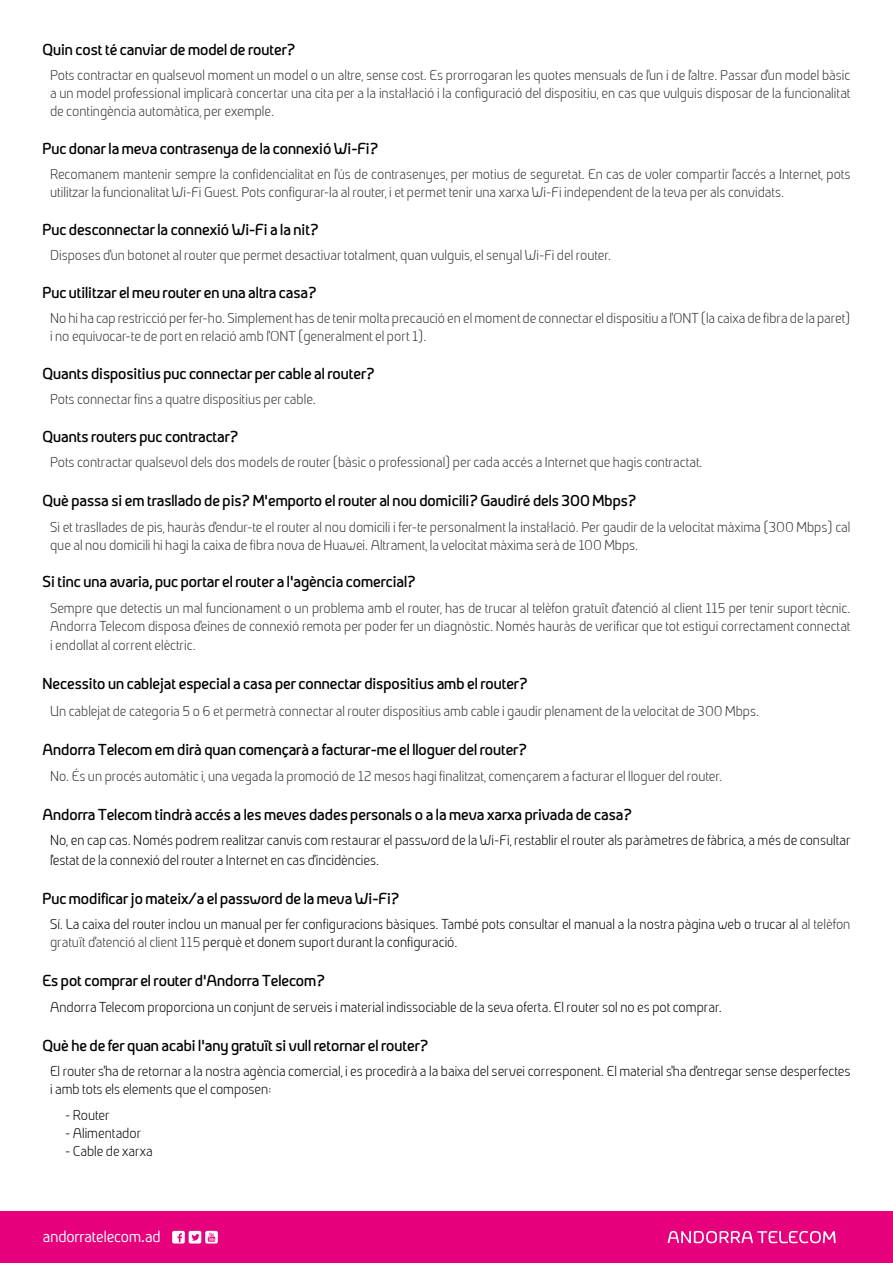
<style>
.page{position:relative;width:893px;height:1263px;background:#fff}
.page>*{position:absolute;margin:0;border:0;box-sizing:border-box;transform-origin:0 0}
.t1{font:16.65px "Pirenaica";color:#fff}
.t2{font:16.5px "Pirenaica bold";color:#000}
.t3{font:300 15px/18px "Pirenaica";color:#333}
.t4{font:300 15px/18px "Pirenaica";color:#000}
.s1{color:#333}
</style>
<div class="page">
<div style="left:0;top:1211px;width:893px;height:52px;background:#e6007c"></div>
<svg style="left:668px;top:1231px;width:168px;height:12px"></svg>
<svg style="left:172px;top:1231px;width:46px;height:12px"></svg>
<p class="t2" style="left:43px;top:41px;width:254px">Quin cost té canviar de model de router?</p>
<p class="t3" style="left:50px;top:67px;width:802px;text-align:justify">Pots contractar en qualsevol moment un model o un altre, sense cost. Es prorrogaran les quotes mensuals de l’un i de l’altre. Passar d’un model bàsic a un model professional implicarà concertar una cita per a la instal·lació i la configuració del dispositiu, en cas que vulguis disposar de la funcionalitat de contingència automàtica, per exemple.</p>
<p class="t2" style="left:43px;top:140px;width:337px">Puc donar la meva contrasenya de la connexió Wi-Fi?</p>
<p class="t3" style="left:50px;top:166px;width:802px">Recomanem mantenir sempre la confidencialitat en l’ús de contrasenyes, per motius de seguretat. En cas de voler compartir l’accés a Internet, pots utilitzar la funcionalitat Wi-Fi Guest. Pots configurar-la al router, i et permet tenir una xarxa Wi-Fi independent de la teva per als convidats.</p>
<p class="t2" style="left:43px;top:221px;width:277px">Puc desconnectar la connexió Wi-Fi a la nit?</p>
<p class="t3" style="left:50px;top:247px;width:562px">Disposes d’un botonet al router que permet desactivar totalment, quan vulguis, el senyal Wi-Fi del router.</p>
<p class="t2" style="left:43px;top:284px;width:276px">Puc utilitzar el meu router en una altra casa?</p>
<p class="t3" style="left:50px;top:310px;width:802px">No hi ha cap restricció per fer-ho. Simplement has de tenir molta precaució en el moment de connectar el dispositiu a l’ONT (la caixa de fibra de la paret) i no equivocar-te de port en relació amb l’ONT (generalment el port 1).</p>
<p class="t2" style="left:43px;top:365px;width:334px">Quants dispositius puc connectar per cable al router?</p>
<p class="t3" style="left:50px;top:391px;width:267px">Pots connectar fins a quatre dispositius per cable.</p>
<p class="t2" style="left:43px;top:428px;width:197px">Quants routers puc contractar?</p>
<p class="t3" style="left:50px;top:454px;width:654px">Pots contractar qualsevol dels dos models de router (bàsic o professional) per cada accés a Internet que hagis contractat.</p>
<p class="t2" style="left:43px;top:492px;width:595px">Què passa si em trasllado de pis? M’emporto el router al nou domicili? Gaudiré dels 300 Mbps?</p>
<p class="t3" style="left:50px;top:518px;width:802px">Si et trasllades de pis, hauràs d’endur-te el router al nou domicili i fer-te personalment la instal·lació. Per gaudir de la velocitat màxima (300 Mbps) cal que al nou domicili hi hagi la caixa de fibra nova de Huawei. Altrament, la velocitat màxima serà de 100 Mbps.</p>
<p class="t2" style="left:43px;top:573px;width:375px">Si tinc una avaria, puc portar el router a l’agència comercial?</p>
<p class="t3" style="left:50px;top:599px;width:802px">Sempre que detectis un mal funcionament o un problema amb el router, has de trucar al telèfon gratuït d’atenció al client 115 per tenir suport tècnic.<br>Andorra Telecom disposa d’eines de connexió remota per poder fer un diagnòstic. Només hauràs de verificar que tot estigui correctament connectat</p>
<p class="t3" style="left:50px;top:637px;width:147px">i endollat al corrent elèctric.</p>
<p class="t2" style="left:43px;top:675px;width:486px">Necessito un cablejat especial a casa per connectar dispositius amb el router?</p>
<p class="t3" style="left:50px;top:703px;width:711px">Un cablejat de categoria 5 o 6 et permetrà connectar al router dispositius amb cable i gaudir plenament de la velocitat de 300 Mbps.</p>
<p class="t2" style="left:43px;top:741px;width:486px">Andorra Telecom em dirà quan començarà a facturar-me el lloguer del router?</p>
<p class="t3" style="left:50px;top:767px;width:674px">No. És un procés automàtic i, una vegada la promoció de 12 mesos hagi finalitzat, començarem a facturar el lloguer del router.</p>
<p class="t2" style="left:43px;top:806px;width:591px">Andorra Telecom tindrà accés a les meves dades personals o a la meva xarxa privada de casa?</p>
<p class="t4" style="left:50px;top:831px;width:802px;line-height:19.5px">No, en cap cas. Només podrem realitzar canvis com restaurar el password de la Wi-Fi, restablir el router als paràmetres de fàbrica, a més de consultar l’estat de la connexió del router a Internet en cas d’incidències.</p>
<p class="t2" style="left:43px;top:890px;width:358px">Puc modificar jo mateix/a el password de la meva Wi-Fi?</p>
<p class="t4" style="left:50px;top:916px;width:802px">Sí. La caixa del router inclou un manual per fer configuracions bàsiques. També pots consultar el manual a la nostra pàgina web o trucar al <span class="s1">al telèfon gratuït d’atenció al client 115</span> perquè et donem suport durant la configuració.</p>
<p class="t2" style="left:43px;top:972px;width:284px">Es pot comprar el router d’Andorra Telecom?</p>
<p class="t4" style="left:50px;top:998px;width:673px">Andorra Telecom proporciona un conjunt de serveis i material indissociable de la seva oferta. El router sol no es pot comprar.</p>
<p class="t2" style="left:43px;top:1037px;width:387px">Què he de fer quan acabi l’any gratuït si vull retornar el router?</p>
<p class="t4" style="left:50px;top:1063px;width:802px">El router s’ha de retornar a la nostra agència comercial, i es procedirà a la baixa del servei corresponent. El material s’ha d’entregar sense desperfectes i amb tots els elements que el composen:</p>
<p class="t4" style="left:65px;top:1106px;width:46px">- Router</p>
<p class="t4" style="left:65px;top:1124px;width:77px">- Alimentador</p>
<p class="t4" style="left:65px;top:1142px;width:89px">- Cable de xarxa</p>
<p class="t1" style="left:43px;top:1228px;width:119px">andorratelecom.ad</p>
</div>
